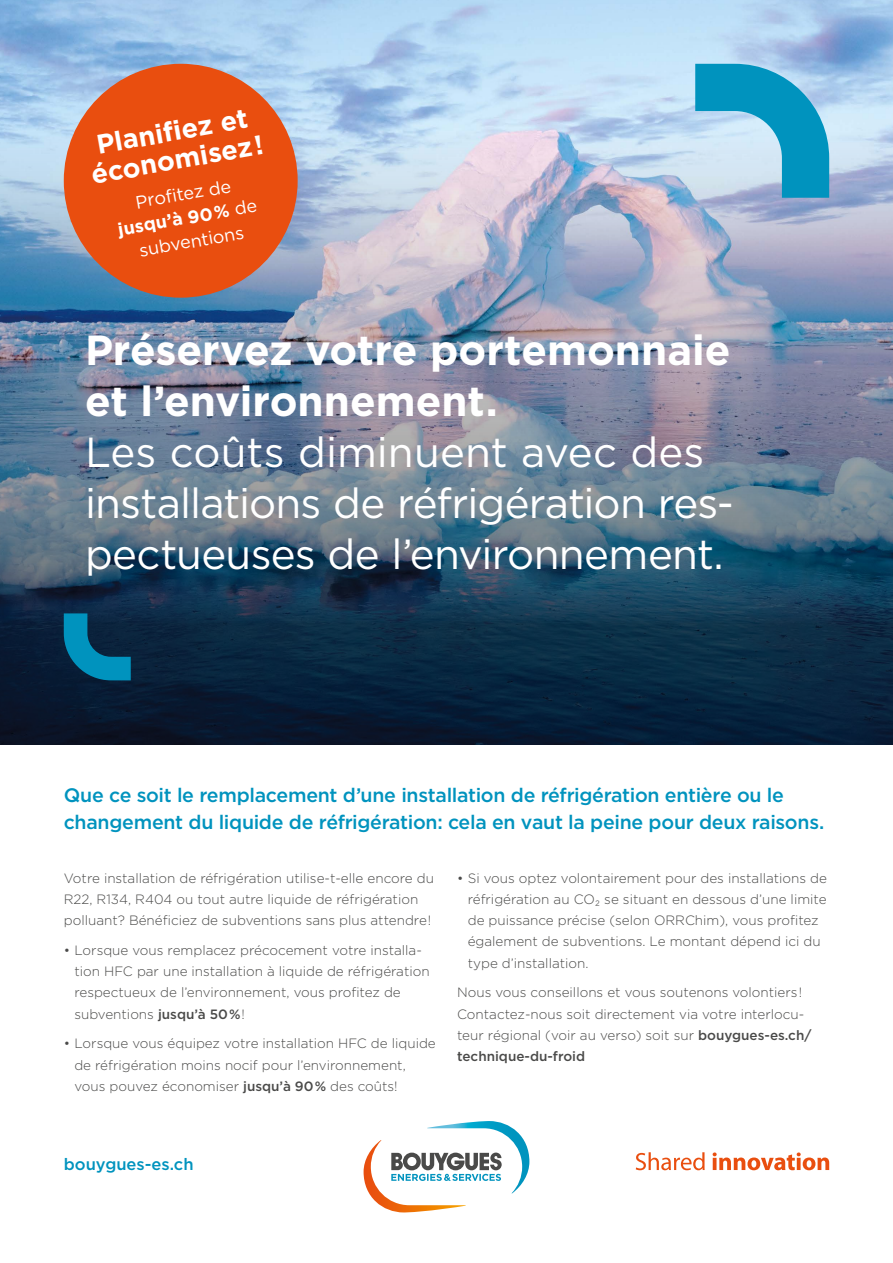
<style>
.page{position:relative;width:893px;height:1263px;background:#fff}
.page>*{position:absolute;margin:0;border:0;box-sizing:border-box;transform-origin:0 0}
.t1{font:42px/51px "Gotham";letter-spacing:-.015em;color:#fff}
.t2{font:700 42px/51px "Gotham";color:#fff}
.t3{font:700 27px/28.8px "Gotham";color:#fff;text-align:center}
.t4{font:500 19.5px/27px "Gotham";letter-spacing:-.015em;color:#0093be}
.t5{font:18px/24px "Gotham";color:#fff;text-align:center}
.t6{font:500 16.5px "Gotham";color:#0093be}
.t7{font:300 13.5px/21.3px "Gotham";color:#4a4a49}
.s1{font-weight:700}
.s2{font-weight:500}
</style>
<div class="page">
<img style="left:0;top:0;width:893px;height:85px">
<img style="left:0;top:85px;width:893px;height:659px">
<div style="left:64px;top:64px;width:234px;height:234px;background:#e94e0f;border-radius:50%"></div>
<svg style="left:695px;top:64px;width:134px;height:134px;background:#63b7d7"></svg>
<svg style="left:64px;top:613px;width:67px;height:67px;background:#055a7c"></svg>
<svg style="left:636px;top:1152px;width:69px;height:18px"></svg>
<svg style="left:713px;top:1152px;width:116px;height:18px"></svg>
<svg style="left:364px;top:1121px;width:165px;height:91px"></svg>
<h2 class="t3" style="left:84px;top:132px;width:176px;rotate:-10deg">Planifi ez et économisez!</h2>
<h3 class="t5" style="left:112px;top:194px;width:142px;rotate:-10deg">Profi tez de <span class="s1">jusqu’à 90%</span> de subventions</h3>
<h1 class="t2" style="left:85px;top:325px;width:647px">Préservez votre portemonnaie et l’environnement.</h1>
<h1 class="t1" style="left:85px;top:426px;width:650px">Les coûts diminuent avec des installations de réfrigération res&shy;pectueuses de l’environnement.</h1>
<h3 class="t4" style="left:64px;top:782px;width:762px">Que ce soit le remplacement d’une installation de réfrigération entière ou le changement du liquide de réfrigération: cela en vaut la peine pour deux raisons.</h3>
<p class="t7" style="left:64px;top:867px;width:372px">Votre installation de réfrigération utilise-t-elle encore du<br>R22, R134, R404 ou tout autre liquide de réfrigération polluant? Bénéficiez de subventions sans plus attendre!</p>
<p class="t7" style="left:74px;top:939px;width:357px;text-indent:-11px">• Lorsque vous remplacez précocement votre installa&shy;tion HFC par une installation à liquide de réfrigération respectueux de l’environnement, vous profitez de subventions <span class="s2">jusqu’à 50%</span>!</p>
<p class="t7" style="left:74px;top:1033px;width:363px;text-indent:-11px">• Lorsque vous équipez votre installation HFC de liquide de réfrigération moins nocif pour l’environnement, vous pouvez économiser <span class="s2">jusqu’à 90%</span> des coûts!</p>
<p class="t7" style="left:468px;top:867px;width:361px;text-indent:-11px">• Si vous optez volontairement pour des installations de réfrigération au CO₂ se situant en dessous d’une limite de puissance précise (selon ORRChim), vous profitez également de subventions. Le montant dépend ici du type d’installation.</p>
<p class="t7" style="left:457px;top:981px;width:356px">Nous vous conseillons et vous soutenons volontiers!<br>Contactez-nous soit directement via votre interlocu&shy;teur régional (voir au verso) soit sur <span class="s2">bouygues-es.ch/ technique-du-froid</span></p>
<p class="t6" style="left:64px;top:1154px;width:131px">bouygues-es.ch</p>
</div>
